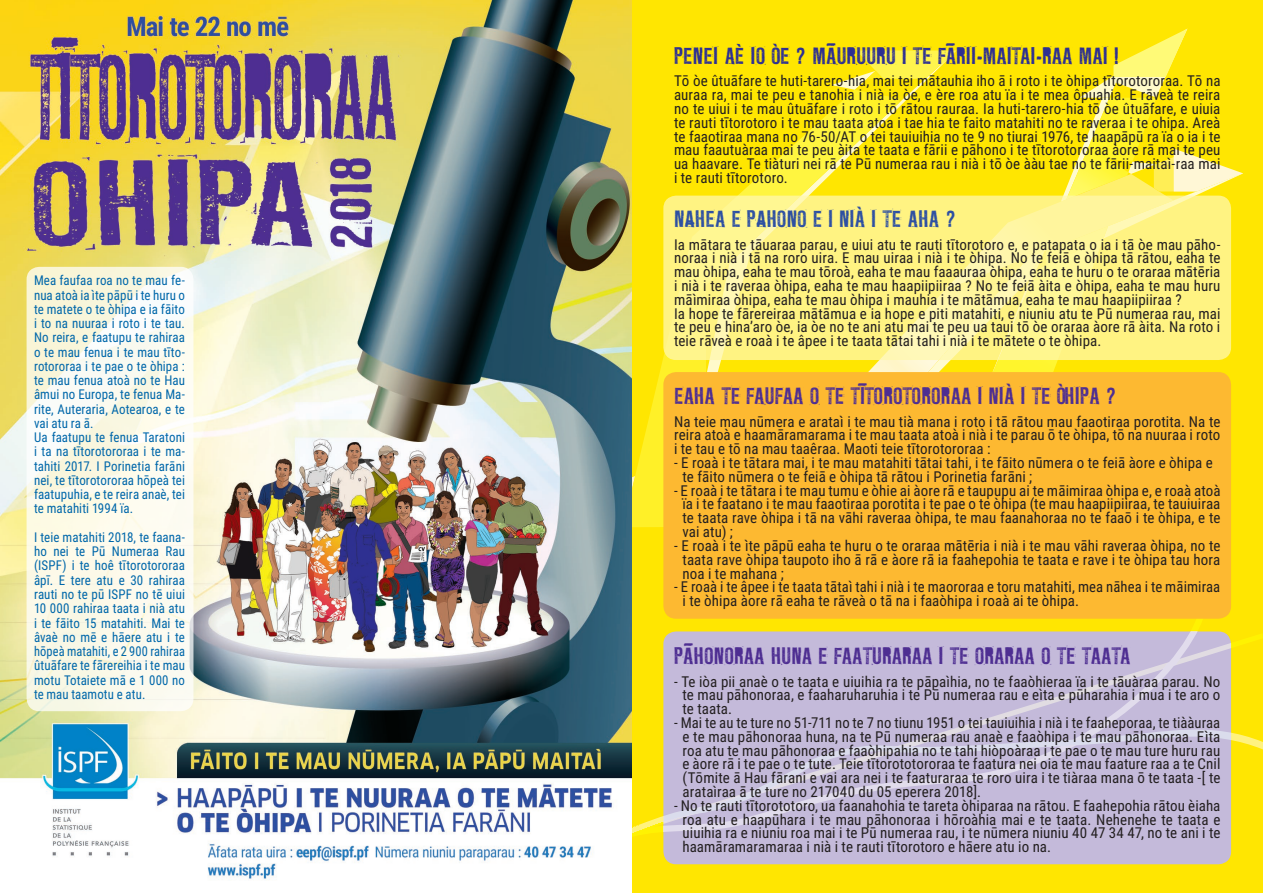
<style>
.page{position:relative;width:1263px;height:893px;background:#fff}
.page>*{position:absolute;margin:0;border:0;box-sizing:border-box;transform-origin:0 0}
.t1{font:21px "LL Rubber Grotesque";letter-spacing:-.035em;color:#4e2e92}
.t2{font:21px "LL Rubber Grotesque";letter-spacing:-.025em;color:#2e3092}
.t3{font:21px "LL Rubber Grotesque";letter-spacing:-.03em;color:#2e50a2}
.t4{font:15px/13.8px "Roboto Condensed";letter-spacing:.005em;color:#231f20;text-align:justify}
.t5{font:13.5px/14.2px "Roboto Condensed";letter-spacing:.005em;color:#0067aa;text-align:justify;scale:.96 1}
</style>
<div class="page">
<div style="left:631px;top:0;width:632px;height:893px;background:#ffe601"></div>
<div style="left:663px;top:631px;width:568px;height:233px;background:#c4bada;border-radius:13px"></div>
<svg style="left:631px;top:613px;width:573px;height:226px"></svg>
<svg style="left:631px;top:721px;width:632px;height:117px"></svg>
<svg style="left:1082px;top:98px;width:74px;height:51px"></svg>
<svg style="left:1079px;top:29px;width:108px;height:69px"></svg>
<svg style="left:789px;top:90px;width:110px;height:59px"></svg>
<svg style="left:631px;top:149px;width:612px;height:378px"></svg>
<svg style="left:831px;top:50px;width:126px;height:40px"></svg>
<div style="left:663px;top:372px;width:568px;height:247px;background:#fdb931;border-radius:13px"></div>
<svg style="left:663px;top:196px;width:568px;height:164px;background:#fff48b"></svg>
<img style="left:0;top:0;width:631px;height:880px">
<svg style="left:27px;top:267px;width:166px;height:444px;fill:#fbfaec"></svg>
<p class="t5" style="left:34px;top:273px;width:159px">Mea faufaa roa no te mau fe&shy;nua atoà ia ìte pāpū i te huru o te matete o te òhipa e ia fāito i to na nuuraa i roto i te tau.<br>No reira, e faatupu te rahiraa o te mau fenua i te mau tīto&shy;rotororaa i te pae o te òhipa : te mau fenua atoà no te Hau âmui no Europa, te fenua Ma&shy;rite, Auteraria, Aotearoa, e te vai atu ra ā.</p>
<p class="t5" style="left:34px;top:430px;width:159px">Ua faatupu te fenua Taratoni i ta na tītorotororaa i te ma&shy;tahiti 2017. I Porinetia farāni nei, te tītorotororaa hōpeà tei faatupuhia, e te reira anaè, tei te matahiti 1994 ïa.</p>
<p class="t5" style="left:34px;top:530px;width:159px">I teie matahiti 2018, te faana&shy;ho nei te Pū Numeraa Rau (ISPF) i te hoê tītorotororaa âpī. E tere atu e 30 rahiraa rauti no te pū ISPF no tē uiui 10 000 rahiraa taata i nià atu i te fāito 15 matahiti. Mai te âvaè no mē e hāere atu i te hōpeà matahiti, e 2 900 rahiraa ûtuāfare te fārereihia i te mau motu Totaiete mā e 1 000 no te mau taamotu e atu.</p>
<p class="t2" style="left:674px;top:43px;width:447px">PENEI AÈ IO Ò E ? MAURUURU I TE FARII-MAITAÌ-RAA MAI !</p>
<p class="t4" style="left:674px;top:74px;width:548px">Tō òe ûtuāfare te huti-tarero-hia, mai tei mātauhia iho ā i roto i te òhipa tītorotororaa. Tō na auraa ra, mai te peu e tanohia i nià ia òe, e ère roa atu ïa i te mea ôpuahia. E rāveà te reira no te uiui i te mau ûtuāfare i roto i tō rātou rauraa. Ia huti-tarero-hia tō òe ûtuāfare, e uiuia te rauti tītorotoro i te mau taata atoa i tae hia te faito matahiti no te raveraa i te ohipa. Areà te faaotiraa mana no 76-50/AT o tei tauiuihia no te 9 no tiurai 1976, te haapāpū ra ïa o ia i te mau faautuàraa mai te peu àita te taata e fārii e pāhono i te tītorotororaa àore rā mai te peu ua haavare. Te tiàturi nei rā te Pū numeraa rau i nià i tō òe ààu tae no te fārii-maitaì-raa mai i te rauti tītorotoro.</p>
<p class="t3" style="left:674px;top:206px;width:284px">NAHEA E PAHONO E I NIÀ I TE AHA ?</p>
<p class="t4" style="left:674px;top:237px;width:548px">Ia mātara te tāuaraa parau, e uiui atu te rauti tītorotoro e, e patapata o ia i tā òe mau pāho&shy;noraa i nià i tā na roro uira. E mau uiraa i nià i te òhipa. No te feiā e òhipa tā rātou, eaha te mau òhipa, eaha te mau tōroà, eaha te mau faaauraa òhipa, eaha te huru o te oraraa mātēria i nià i te raveraa òhipa, eaha te mau haapiipiiraa ? No te feiā àita e òhipa, eaha te mau huru māìmiraa òhipa, eaha te mau òhipa i mauhia i te mātāmua, eaha te mau haapiipiiraa ?</p>
<p class="t4" style="left:674px;top:306px;width:548px">Ia hope te fārereiraa mātāmua e ia hope e piti matahiti, e niuniu atu te Pū numeraa rau, mai te peu e hina’aro òe, ia òe no te ani atu mai te peu ua taui tō òe oraraa àore rā àita. Na roto i teie rāveà e roaà i te âpee i te taata tātai tahi i nià i te mātete o te òhipa.</p>
<p class="t1" style="left:674px;top:383px;width:445px">EAHA TE FAUFAA O TE TITOROTORORAA I NIÀ I TE ÒHIPA ?</p>
<p class="t4" style="left:674px;top:414px;width:548px">Na teie mau nūmera e arataì i te mau tià mana i roto i tā rātou mau faaotiraa porotita. Na te reira atoà e haamāramarama i te mau taata atoà i nià i te parau ō te òhipa, tō na nuuraa i roto i te tau e tō na mau taaêraa. Maoti teie tītorotororaa :</p>
<p class="t4" style="left:674px;top:455px;width:540px">- E roaà i te tātara mai, i te mau matahiti tātai tahi, i te fāito nūmera o te feiā àore e òhipa e</p>
<p class="t4" style="left:682px;top:469px;width:351px">te fāito nūmera o te feiā e òhipa tā rātou i Porinetia farāni ;</p>
<p class="t4" style="left:674px;top:483px;width:548px">- E roaà i te tātara i te mau tumu e òhie ai àore rā e taupupu ai te māimiraa òhipa e, e roaà atoà</p>
<p class="t4" style="left:682px;top:497px;width:539px">ïa i te faatano i te mau faaotiraa porotita i te pae o te òhipa (te mau haapiipiiraa, te tauiuiraa te taata rave òhipa i tā na vāhi raveraa òhipa, te mau faanahoraa no te faaō i te òhipa, e te vai atu) ;</p>
<p class="t4" style="left:674px;top:538px;width:548px">- E roaà i te ìte pāpū eaha te huru o te oraraa mātēria i nià i te mau vāhi raveraa òhipa, no te</p>
<p class="t4" style="left:682px;top:552px;width:539px">taata rave òhipa taupoto iho ā rā e àore rā ia faahepohia te taata e rave i te òhipa tau hora noa i te mahana ;</p>
<p class="t4" style="left:674px;top:579px;width:548px">- E roaà i te âpee i te taata tātaì tahi i nià i te maororaa e toru matahiti, mea nāhea i te māimiraa</p>
<p class="t4" style="left:682px;top:593px;width:398px">i te òhipa àore rā eaha te rāveà o tā na i faaòhipa i roaà ai te òhipa.</p>
<p class="t1" style="left:674px;top:643px;width:459px">PAHONORAA HUNA E FAATURARAA I TE ORARAA O TE TAATA</p>
<p class="t4" style="left:674px;top:674px;width:548px">- Te iòa pii anaè o te taata e uiuihia ra te pāpaìhia, no te faaòhieraa ïa i te tāuàraa parau. No</p>
<p class="t4" style="left:682px;top:687px;width:539px">te mau pāhonoraa, e faaharuharuhia i te Pū numeraa rau e eìta e pūharahia i mua i te aro o te taata.</p>
<p class="t4" style="left:674px;top:715px;width:548px">- Mai te au te ture no 51-711 no te 7 no tiunu 1951 o tei tauiuihia i nià i te faaheporaa, te tiààuraa</p>
<p class="t4" style="left:682px;top:729px;width:539px">e te mau pāhonoraa huna, na te Pū numeraa rau anaè e faaòhipa i te mau pāhonoraa. Eìta roa atu te mau pāhonoraa e faaòhipahia no te tahi hiòpoàraa i te pae o te mau ture huru rau e àore rā i te pae o te tute. Teie tītorototororaa te faatura nei oia te mau faature raa a te Cnil (Tōmite ā Hau fārani e vai ara nei i te faaturaraa te roro uira i te tiàraa mana ō te taata -[ te arataìraa ā te ture no 217040 du 05 eperera 2018].</p>
<p class="t4" style="left:674px;top:798px;width:548px">- No te rauti tītorototoro, ua faanahohia te tareta òhiparaa na rātou. E faahepohia rātou èiaha</p>
<p class="t4" style="left:682px;top:812px;width:539px">roa atu e haapūhara i te mau pāhonoraa i hōroàhia mai e te taata. Nehenehe te taata e uiuihia ra e niuniu roa mai i te Pū numeraa rau, i te nūmera niuniu 40 47 34 47, no te ani i te haamāramaramaraa i nià i te rauti tītorotoro e hāere atu io na.</p>
<p class="t2" style="left:827px;top:22px;width:10px">_</p>
<p class="t2" style="left:946px;top:22px;width:10px">_</p>
<p class="t3" style="left:686px;top:201px;width:10px">_</p>
<p class="t3" style="left:757px;top:201px;width:10px">_</p>
<p class="t1" style="left:858px;top:361px;width:10px">_</p>
<p class="t1" style="left:684px;top:621px;width:10px">_</p>
</div>
